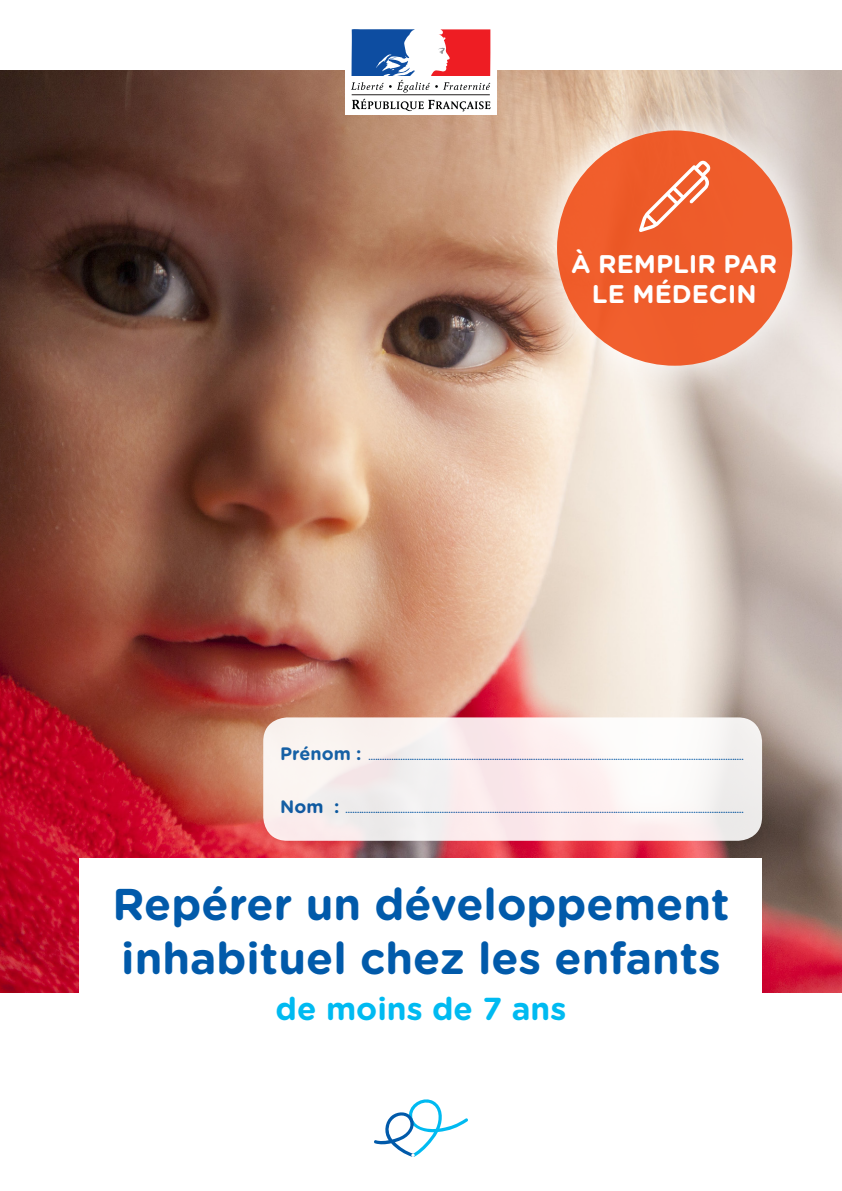
<style>
.page{position:relative;width:842px;height:1191px;background:#fff}
.page>*{position:absolute;margin:0;border:0;box-sizing:border-box;transform-origin:0 0}
.t1{font:700 44.4px/54.6px "Gotham Rounded";color:#015aaa}
.t2{font:700 31.8px "Gotham Rounded";color:#00baf1}
.t3{font:700 25.6px/30.2px "Gotham Rounded";color:#fff;text-align:center}
.t4{font:700 18px "Gotham Rounded";color:#015aaa}
.t5{font:700 8px "Gotham Rounded";color:#015aaa}
</style>
<div class="page">
<img style="left:0;top:71px;width:842px;height:921px">
<div style="left:345px;top:23px;width:152px;height:92px;background:#fff"></div>
<svg style="left:352px;top:99px;width:139px;height:12px"></svg>
<hr style="left:352px;top:94px;width:138px;height:1px;background:#231f20">
<svg style="left:351px;top:30px;width:139px;height:63px"></svg>
<svg style="left:374px;top:1099px;width:94px;height:58px"></svg>
<div style="left:80px;top:858px;width:682px;height:188px;background:#fff"></div>
<svg style="left:520px;top:94px;width:309px;height:309px"></svg>
<div style="left:557px;top:130px;width:235px;height:236px;background:#ef5d2b;border-radius:50%"></div>
<svg style="left:639px;top:161px;width:72px;height:71px"></svg>
<div style="left:263px;top:717px;width:499px;height:123px;background:linear-gradient(to right,#f8eded,#f9f3f3);border-radius:24px"></div>
<p class="t3" style="left:571px;top:248px;width:208px">À REMPLIR PAR<br>LE MÉDECIN</p>
<h3 class="t4" style="left:280px;top:740px;width:83px">Prénom :</h3>
<p class="t5" style="left:368px;top:751px;width:377px">....................................................................................................................................................................</p>
<h3 class="t4" style="left:280px;top:793px;width:61px">Nom :</h3>
<p class="t5" style="left:346px;top:804px;width:400px">..............................................................................................................................................................................</p>
<p class="t1" style="left:112px;top:874px;width:619px">Repérer un développement inhabituel chez les enfants</p>
<p class="t2" style="left:276px;top:985px;width:292px">de moins de 7 ans</p>
</div>
